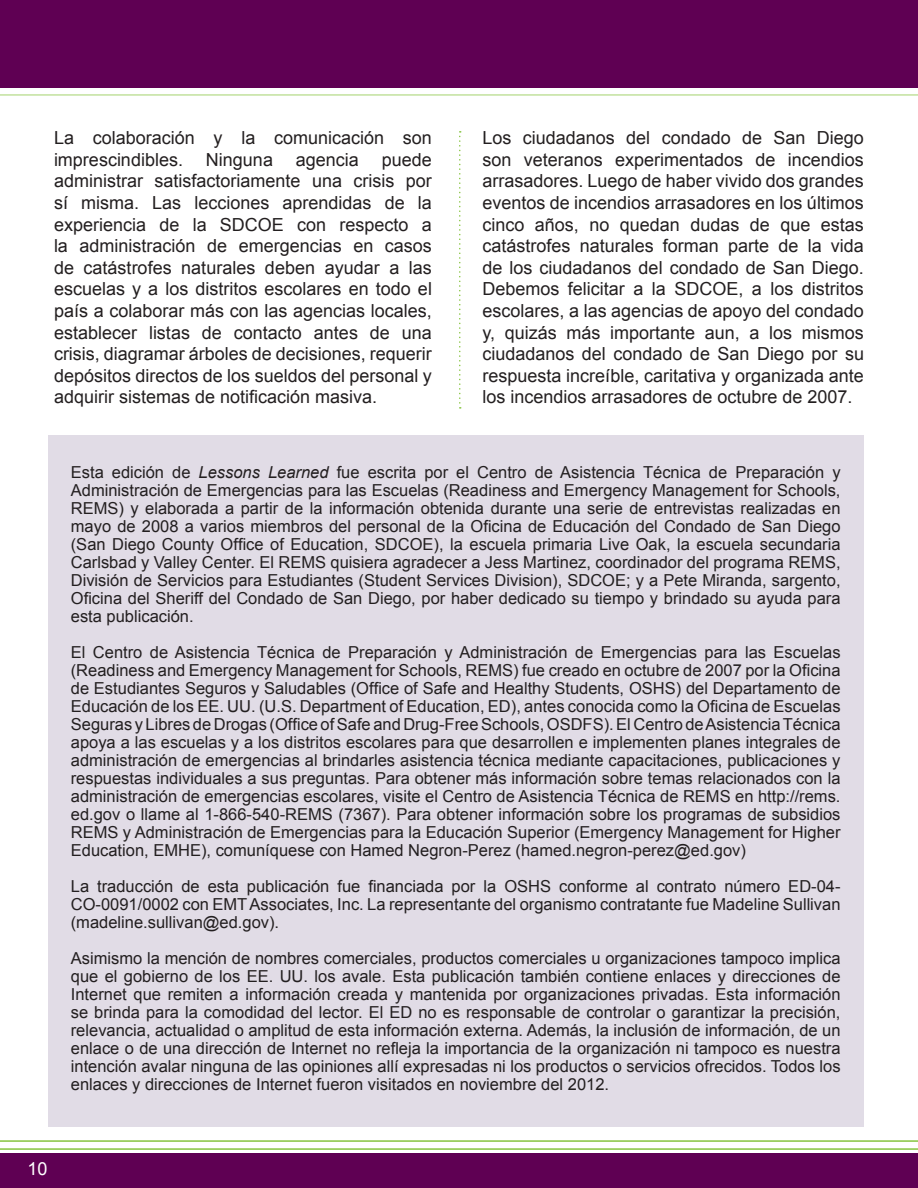
<style>
.page{position:relative;width:918px;height:1188px;background:#fff}
.page>*{position:absolute;margin:0;border:0;box-sizing:border-box;transform-origin:0 0}
.t1{font:18px/21.6px "Arial";color:#231f20;text-align:justify}
.t2{font:18px "Arial";color:#fff}
.t3{font:16.5px/18px "Arial";color:#231f20;text-align:justify}
.s1{font-style:italic}
</style>
<div class="page">
<div style="left:49px;top:436px;width:815px;height:691px;background:#e1dce6"></div>
<div style="left:0;top:0;width:918px;height:87px;background:#5f0053"></div>
<hr style="left:0;top:94px;width:918px;height:2px;background:#86c43f">
<div style="left:0;top:1153px;width:918px;height:35px;background:#5f0053"></div>
<hr style="left:0;top:1148px;width:918px;height:2px;background:#86c43f">
<hr style="left:0;top:1140px;width:918px;height:2px;background:#86c43f">
<svg style="left:459px;top:131px;width:2px;height:278px"></svg>
<p class="t1" style="left:54px;top:127px;width:380px">La colaboración y la comunicación son imprescindibles.</p>
<p class="t1" style="left:54px;top:149px;width:379px;text-indent:328px">puede administrar satisfactoriamente una crisis por sí misma. Las lecciones aprendidas de la experiencia de la SDCOE con respecto a la administración de emergencias en casos de catástrofes naturales deben ayudar a las escuelas y a los distritos escolares en todo el país a colaborar más con las agencias locales, establecer listas de contacto antes de una crisis, diagramar árboles de decisiones, requerir depósitos directos de los sueldos del personal y adquirir sistemas de notificación masiva.</p>
<p class="t1" style="left:206px;top:149px;width:69px">Ninguna</p>
<p class="t1" style="left:296px;top:149px;width:65px">agencia</p>
<p class="t1" style="left:482px;top:127px;width:383px">Los ciudadanos del condado de San Diego son veteranos experimentados de incendios arrasadores. Luego de haber vivido dos grandes eventos de incendios arrasadores en los últimos cinco años, no quedan dudas de que estas catástrofes naturales forman parte de la vida de los ciudadanos del condado de San Diego.<br>Debemos felicitar a la SDCOE, a los distritos escolares, a las agencias de apoyo del condado y, quizás más importante aun, a los mismos ciudadanos del condado de San Diego por su respuesta increíble, caritativa y organizada ante los incendios arrasadores de octubre de 2007.</p>
<p class="t3" style="left:71px;top:464px;width:771px">Esta edición de <span class="s1">Lessons Learned</span> fue escrita por el Centro de Asistencia Técnica de Preparación y Administración de Emergencias para las Escuelas (Readiness and Emergency Management for Schools, REMS) y elaborada a partir de la información obtenida durante una serie de entrevistas realizadas en mayo de 2008 a varios miembros del personal de la Oficina de Educación del Condado de San Diego (San Diego County Office of Education, SDCOE), la escuela primaria Live Oak, la escuela secundaria Carlsbad y Valley Center. El REMS quisiera agradecer a Jess Martinez, coordinador del programa REMS, División de Servicios para Estudiantes (Student Services Division), SDCOE; y a Pete Miranda, sargento, Oficina del Sheriff del Condado de San Diego, por haber dedicado su tiempo y brindado su ayuda para esta publicación.</p>
<p class="t3" style="left:71px;top:644px;width:771px">El Centro de Asistencia Técnica de Preparación y Administración de Emergencias para las Escuelas (Readiness and Emergency Management for Schools, REMS) fue creado en octubre de 2007 por la Oficina de Estudiantes Seguros y Saludables (Office of Safe and Healthy Students, OSHS) del Departamento de Educación de los EE. UU. (U.S. Department of Education, ED), antes conocida como la Oficina de Escuelas Seguras y Libres de Drogas (Office of Safe and Drug-Free Schools, OSDFS). El Centro de Asistencia Técnica apoya a las escuelas y a los distritos escolares para que desarrollen e implementen planes integrales de administración de emergencias al brindarles asistencia técnica mediante capacitaciones, publicaciones y respuestas individuales a sus preguntas. Para obtener más información sobre temas relacionados con la administración de emergencias escolares, visite el Centro de Asistencia Técnica de REMS en http://rems. ed.gov o llame al 1-866-540-REMS (7367). Para obtener información sobre los programas de subsidios REMS y Administración de Emergencias para la Educación Superior (Emergency Management for Higher Education, EMHE), comuníquese con Hamed Negron-Perez (hamed.negron-perez@ed.gov)</p>
<p class="t3" style="left:71px;top:878px;width:771px">La traducción de esta publicación fue financiada por la OSHS conforme al contrato número ED-04- CO-0091/0002 con EMT Associates, Inc. La representante del organismo contratante fue Madeline Sullivan (madeline.sullivan@ed.gov).</p>
<p class="t3" style="left:71px;top:950px;width:771px">Asimismo la mención de nombres comerciales, productos comerciales u organizaciones tampoco implica que el gobierno de los EE. UU. los avale. Esta publicación también contiene enlaces y direcciones de Internet que remiten a información creada y mantenida por organizaciones privadas. Esta información se brinda para la comodidad del lector. El ED no es responsable de controlar o garantizar la precisión, relevancia, actualidad o amplitud de esta información externa. Además, la inclusión de información, de un enlace o de una dirección de Internet no refleja la importancia de la organización ni tampoco es nuestra intención avalar ninguna de las opiniones allí expresadas ni los productos o servicios ofrecidos. Todos los enlaces y direcciones de Internet fueron visitados en noviembre del 2012.</p>
<p class="t2" style="left:27px;top:1156px;width:22px">10</p>
</div>
